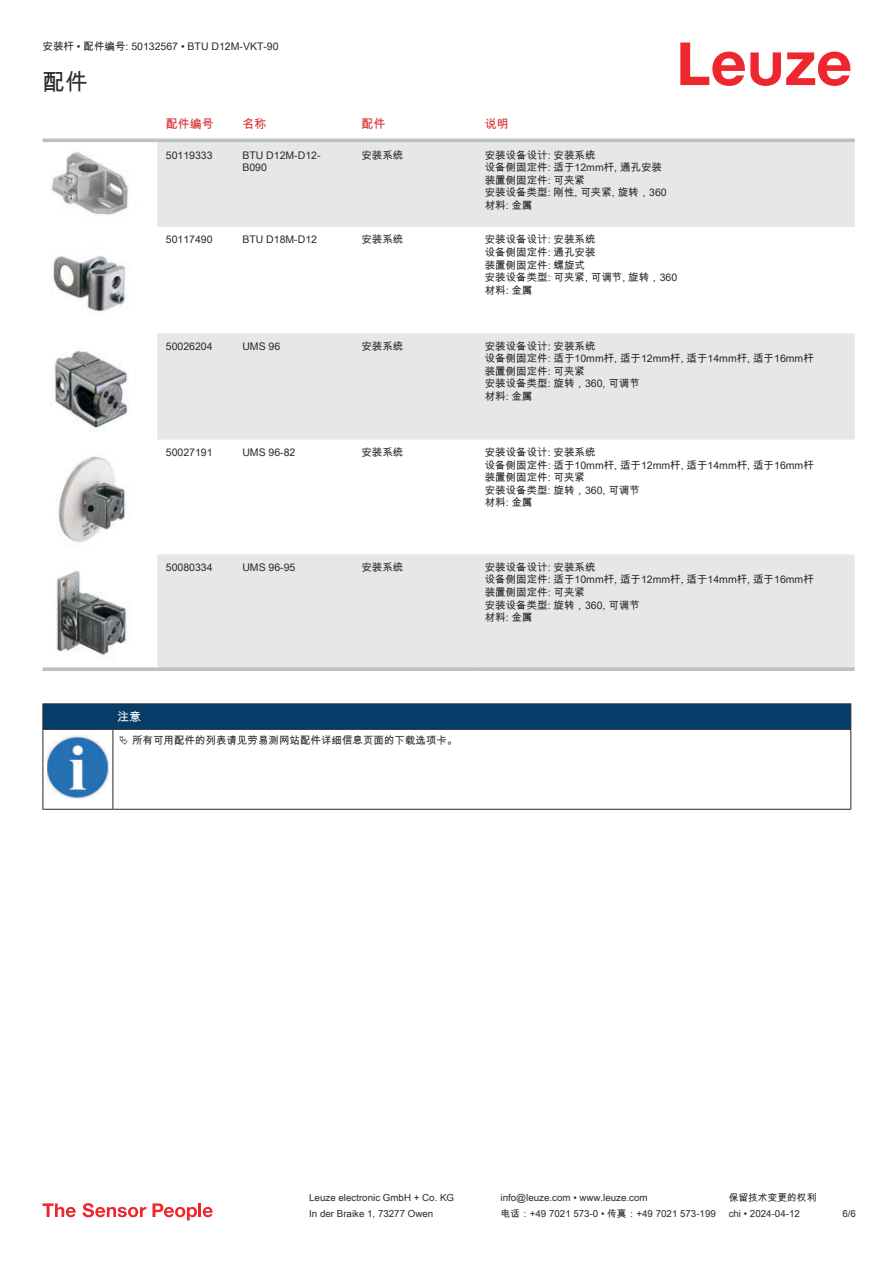
<style>
.page{position:relative;width:893px;height:1263px;background:#fff}
.page>*{position:absolute;margin:0;border:0;box-sizing:border-box;transform-origin:0 0}
.t1{font:22.5px "Arial Unicode MS";color:#2b292a}
.t2{font:12px "Arial Unicode MS";color:#db2a30}
.t3{font:12px "Arial Unicode MS";color:#fff}
.t4{font:10.5px/12.6px "Arial Unicode MS";color:#2b292a}
.t5{font:9.75px "Arial Unicode MS";color:#2b292a}
</style>
<div class="page">
<svg style="left:680px;top:43px;width:170px;height:43px"></svg>
<svg style="left:157px;top:142px;width:698px;height:525px;fill:#e6e7e9"></svg>
<hr style="left:43px;top:139px;width:114px;height:3px;background:#bdbfc1">
<hr style="left:157px;top:139px;width:77px;height:3px;background:#bdbfc1">
<hr style="left:234px;top:139px;width:119px;height:3px;background:#bdbfc1">
<hr style="left:353px;top:139px;width:123px;height:3px;background:#bdbfc1">
<hr style="left:476px;top:139px;width:379px;height:3px;background:#bdbfc1">
<svg style="left:43px;top:667px;width:114px;height:4px"></svg>
<svg style="left:157px;top:667px;width:77px;height:4px"></svg>
<svg style="left:234px;top:667px;width:119px;height:4px"></svg>
<svg style="left:353px;top:667px;width:123px;height:4px"></svg>
<svg style="left:476px;top:667px;width:379px;height:4px;background:#c1c3c5"></svg>
<img style="left:51px;top:151px;width:78px;height:65px">
<img style="left:53px;top:256px;width:73px;height:56px">
<img style="left:54px;top:350px;width:74px;height:82px">
<img style="left:58px;top:456px;width:67px;height:86px">
<img style="left:56px;top:570px;width:72px;height:85px">
<svg style="left:44px;top:730px;width:806px;height:79px"></svg>
<hr style="left:43px;top:703px;width:70px;height:1px;background:#2b292a">
<hr style="left:43px;top:729px;width:70px;height:1px;background:#2b292a">
<hr style="left:113px;top:703px;width:738px;height:1px;background:#2b292a">
<div style="left:43px;top:704px;width:808px;height:25px;background:#063d69"></div>
<hr style="left:113px;top:729px;width:738px;height:1px;background:#2b292a">
<hr style="left:43px;top:730px;width:1px;height:75px;background:#2b292a">
<hr style="left:113px;top:730px;width:1px;height:75px;background:#2b292a">
<hr style="left:850px;top:730px;width:1px;height:75px;background:#2b292a">
<hr style="left:43px;top:809px;width:70px;height:1px;background:#2b292a">
<hr style="left:113px;top:809px;width:738px;height:1px;background:#2b292a">
<img style="left:47px;top:736px;width:61px;height:62px">
<div style="left:115px;top:730px;width:734px;height:20px;background:#fff"></div>
<svg style="left:43px;top:1203px;width:33px;height:14px"></svg>
<svg style="left:83px;top:1203px;width:63px;height:14px"></svg>
<svg style="left:153px;top:1203px;width:44px;height:17px"></svg>
<hr style="left:198px;top:1203px;width:3px;height:14px;background:#ed272d">
<svg style="left:203px;top:1207px;width:10px;height:10px"></svg>
<p class="t4" style="left:43px;top:40px;width:238px">安装杆 • 配件编号: 50132567 • BTU D12M-VKT-90</p>
<h1 class="t1" style="left:43px;top:66px;width:46px">配件</h1>
<p class="t2" style="left:166px;top:115px;width:49px">配件编号</p>
<p class="t2" style="left:242px;top:115px;width:25px">名称</p>
<p class="t2" style="left:361px;top:115px;width:25px">配件</p>
<p class="t2" style="left:485px;top:115px;width:25px">说明</p>
<p class="t4" style="left:166px;top:148px;width:48px">50119333</p>
<p class="t4" style="left:242px;top:148px;width:80px">BTU D12M-D12-<br>B090</p>
<p class="t4" style="left:361px;top:148px;width:43px">安装系统</p>
<p class="t4" style="left:485px;top:148px;width:184px">安装设备设计: 安装系统<br>设备侧固定件: 适于12mm杆, 通孔安装装置侧固定件: 可夹紧<br>安装设备类型: 刚性, 可夹紧, 旋转，360材料: 金属</p>
<p class="t4" style="left:166px;top:233px;width:48px">50117490</p>
<p class="t4" style="left:242px;top:233px;width:76px">BTU D18M-D12</p>
<p class="t4" style="left:361px;top:233px;width:43px">安装系统</p>
<p class="t4" style="left:485px;top:233px;width:194px">安装设备设计: 安装系统<br>设备侧固定件: 通孔安装<br>装置侧固定件: 螺旋式<br>安装设备类型: 可夹紧, 可调节, 旋转，360材料: 金属</p>
<p class="t4" style="left:166px;top:339px;width:48px">50026204</p>
<p class="t4" style="left:242px;top:339px;width:39px">UMS 96</p>
<p class="t4" style="left:361px;top:339px;width:43px">安装系统</p>
<p class="t4" style="left:485px;top:339px;width:331px">安装设备设计: 安装系统<br>设备侧固定件: 适于10mm杆, 适于12mm杆, 适于14mm杆, 适于16mm杆装置侧固定件: 可夹紧<br>安装设备类型: 旋转，360, 可调节<br>材料: 金属</p>
<p class="t4" style="left:166px;top:446px;width:48px">50027191</p>
<p class="t4" style="left:242px;top:446px;width:55px">UMS 96-82</p>
<p class="t4" style="left:361px;top:446px;width:43px">安装系统</p>
<p class="t4" style="left:485px;top:446px;width:331px">安装设备设计: 安装系统<br>设备侧固定件: 适于10mm杆, 适于12mm杆, 适于14mm杆, 适于16mm杆装置侧固定件: 可夹紧<br>安装设备类型: 旋转，360, 可调节<br>材料: 金属</p>
<p class="t4" style="left:166px;top:561px;width:48px">50080334</p>
<p class="t4" style="left:242px;top:561px;width:55px">UMS 96-95</p>
<p class="t4" style="left:361px;top:561px;width:43px">安装系统</p>
<p class="t4" style="left:485px;top:561px;width:331px">安装设备设计: 安装系统<br>设备侧固定件: 适于10mm杆, 适于12mm杆, 适于14mm杆, 适于16mm杆装置侧固定件: 可夹紧<br>安装设备类型: 旋转，360, 可调节<br>材料: 金属</p>
<p class="t3" style="left:117px;top:708px;width:25px">注意</p>
<p class="t4" style="left:132px;top:734px;width:327px">所有可用配件的列表请见劳易测网站配件详细信息页面的下载选项卡。</p>
<p class="t5" style="left:309px;top:1191px;width:146px">Leuze electronic GmbH + Co. KG</p>
<p class="t5" style="left:501px;top:1191px;width:149px">info@leuze.com • www.leuze.com</p>
<p class="t5" style="left:729px;top:1191px;width:89px">保留技术变更的权利</p>
<p class="t5" style="left:309px;top:1206px;width:126px">In der Braike 1, 73277 Owen</p>
<p class="t5" style="left:501px;top:1206px;width:217px">电话：+49 7021 573-0 • 传真：+49 7021 573-199</p>
<p class="t5" style="left:729px;top:1206px;width:73px">chi • 2024-04-12</p>
<p class="t5" style="left:842px;top:1206px;width:15px">6/6</p>
</div>
